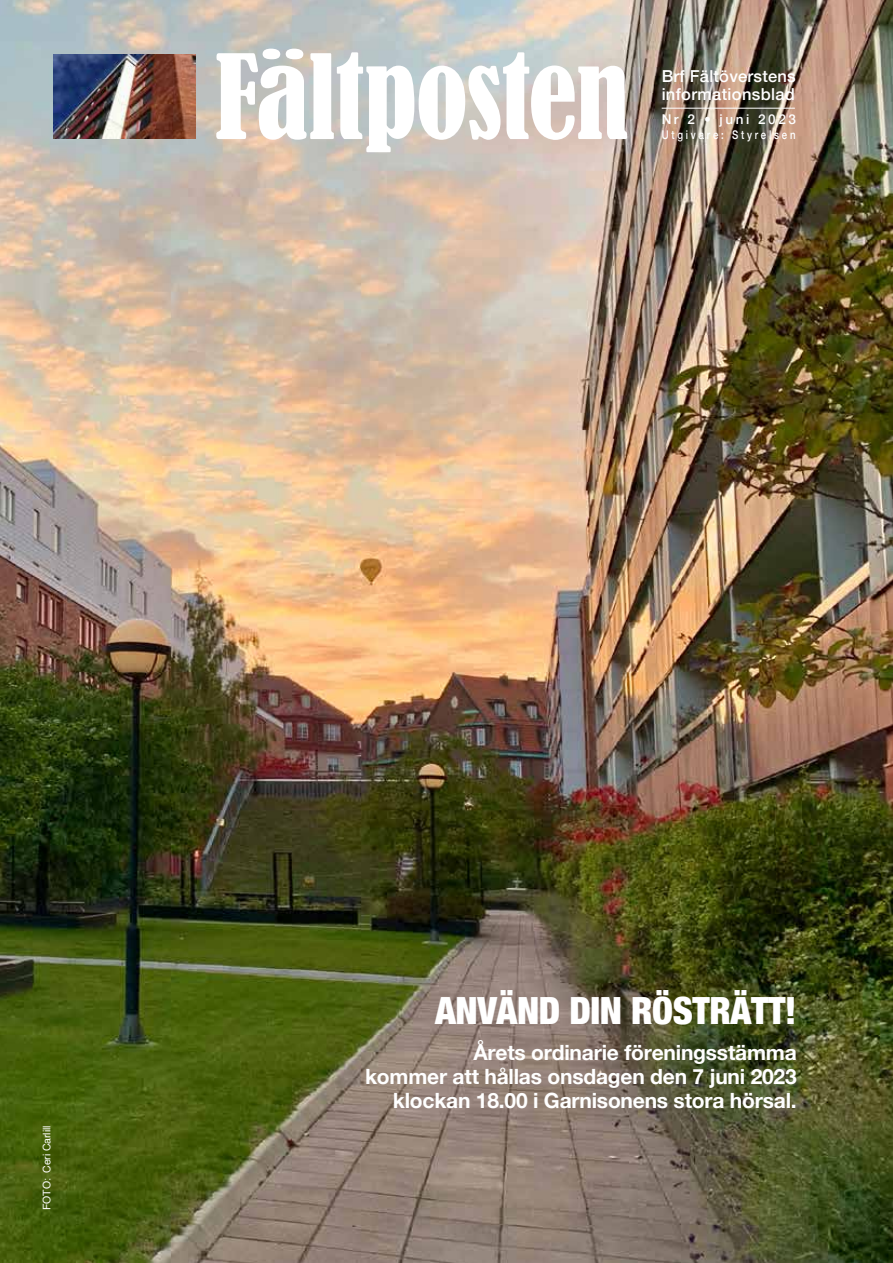
<style>
.page{position:relative;width:893px;height:1263px;background:#fff}
.page>*{position:absolute;margin:0;border:0;box-sizing:border-box;transform-origin:0 0}
.t1{font:900 condensed 37.5px "Helvetica Neue";letter-spacing:-.01em;color:#fff}
.t2{font:700 21px/24px "Helvetica Neue";letter-spacing:-.01em;color:#fff;text-align:right}
.t3{font:500 16.5px/18px "Helvetica Neue";letter-spacing:.02em;color:#fff}
.t4{font:500 13.5px "Helvetica Neue";letter-spacing:.19em;color:#fff}
.t5{font:500 12px "Helvetica Neue";letter-spacing:.29em;color:#fff;scale:.8 1}
.t6{font:10.5px "Helvetica";letter-spacing:-.01em;color:#fff}
</style>
<div class="page">
<img style="left:0;top:0;width:893px;height:1263px">
<hr style="left:662px;top:108px;width:133px;height:1px;background:#fff">
<img style="left:53px;top:54px;width:143px;height:85px">
<svg style="left:216px;top:49px;width:411px;height:103px"></svg>
<p class="t3" style="left:662px;top:65px;width:136px">Brf Fältöverstens informationsblad</p>
<p class="t4" style="left:662px;top:108px;width:136px">Nr 2 • juni 2023</p>
<p class="t5" style="left:662px;top:125px;width:169px">Utgivare: Styrelsen</p>
<p class="t6" style="left:39px;top:1210px;width:86px;rotate:-90deg">FOTO: Ceri Carlill</p>
<h1 class="t1" style="left:435px;top:980px;width:363px">ANVÄND DIN RÖSTRÄTT!</h1>
<p class="t2" style="left:365px;top:1041px;width:433px">Årets ordinarie föreningsstämma<br>kommer att hållas onsdagen den 7 juni 2023 klockan 18.00 i Garnisonens stora hörsal.</p>
</div>
